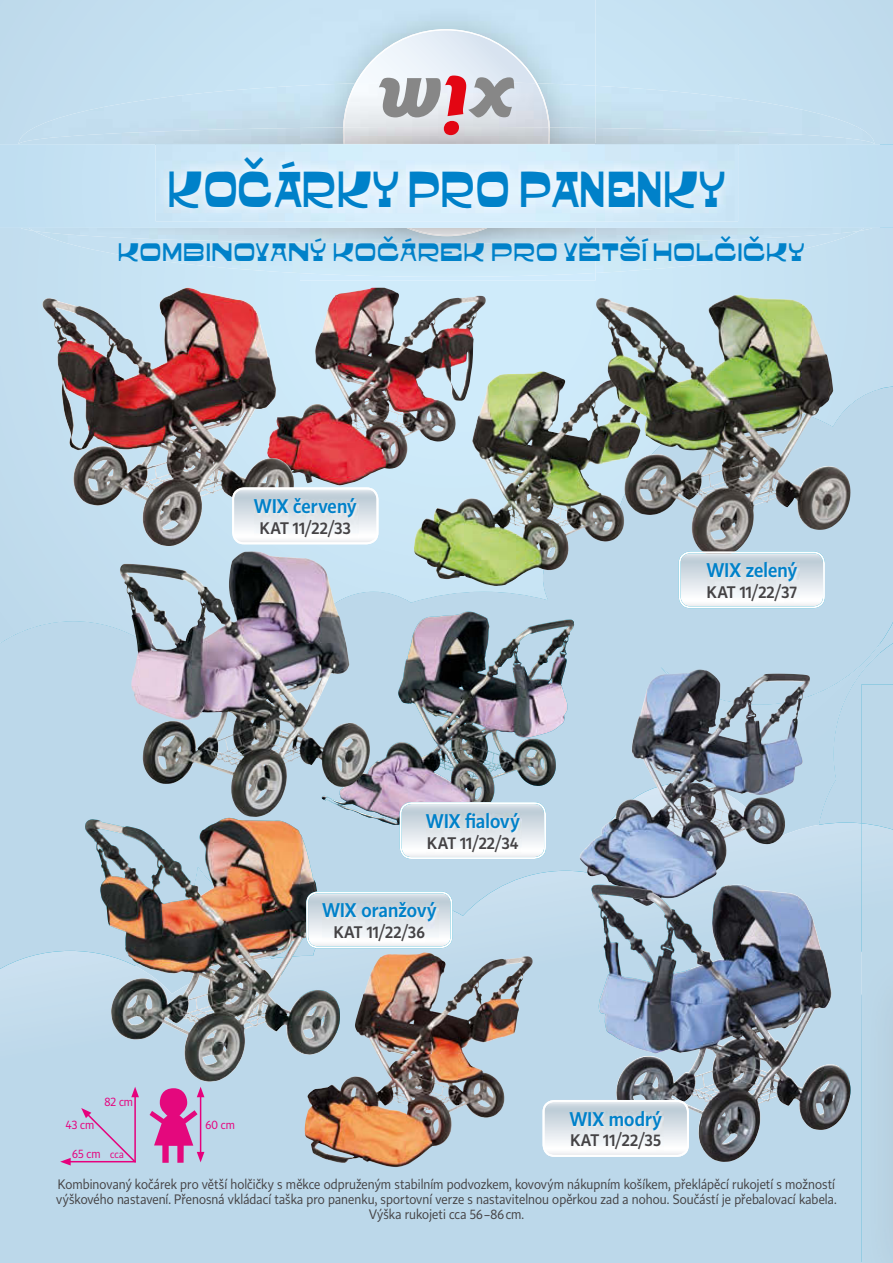
<style>
.page{position:relative;width:893px;height:1263px;background:#fff}
.page>*{position:absolute;margin:0;border:0;box-sizing:border-box;transform-origin:0 0}
.t1{font:45px "Casanova DOT";color:#0081c9}
.t2{font:22.5px "Casanova DOT";letter-spacing:.045em;color:#0081c9}
.t3{font:700 19.5px "CP Light";letter-spacing:.005em;color:#0081c9;scale:.9 1}
.t4{font:700 16.5px "CP Light";letter-spacing:.01em;color:#454345;scale:.9 1}
.t5{font:13.5px/15px "CP";letter-spacing:.005em;color:#454345;text-align:center;scale:.9 1}
.t6{font:12px "CP";letter-spacing:.01em;color:#e6007d;scale:.9 1}
.s1{font-size:10.5px}
</style>
<div class="page">
<svg style="left:0;top:0;width:893px;height:386px;background:#b9c9d2"></svg>
<div style="left:300px;top:0;width:295px;height:281px;background:#c8e3f4"></div>
<div style="left:34px;top:243px;width:825px;height:30px;background:#c8e3f3"></div>
<img style="left:300px;top:243px;width:295px;height:34px">
<img style="left:20px;top:228px;width:853px;height:3px">
<img style="left:29px;top:228px;width:835px;height:15px">
<div style="left:595px;top:86px;width:279px;height:41px;background:#c5e0f1"></div>
<img style="left:550px;top:83px;width:45px;height:44px">
<div style="left:19px;top:86px;width:281px;height:41px;background:#c5e0f1"></div>
<img style="left:300px;top:83px;width:43px;height:44px">
<img style="left:550px;top:127px;width:324px;height:17px">
<img style="left:19px;top:127px;width:324px;height:17px">
<svg style="left:0;top:144px;width:893px;height:84px;background:#c5e2f3"></svg>
<img style="left:0;top:386px;width:893px;height:481px">
<svg style="left:343px;top:29px;width:207px;height:207px;background:#cfd3db"></svg>
<img style="left:345px;top:612px;width:122px;height:174px">
<img style="left:861px;top:834px;width:32px;height:33px">
<img style="left:861px;top:685px;width:32px;height:149px">
<img style="left:156px;top:144px;width:582px;height:77px">
<img style="left:267px;top:288px;width:105px;height:167px">
<img style="left:120px;top:551px;width:129px;height:126px">
<img style="left:418px;top:371px;width:124px;height:159px">
<img style="left:596px;top:295px;width:138px;height:82px">
<img style="left:155px;top:818px;width:71px;height:49px">
<img style="left:580px;top:670px;width:116px;height:197px">
<img style="left:43px;top:288px;width:144px;height:81px">
<svg style="left:232px;top:487px;width:146px;height:57px"></svg>
<img style="left:255px;top:499px;width:103px;height:40px">
<svg style="left:400px;top:802px;width:146px;height:57px"></svg>
<img style="left:426px;top:814px;width:95px;height:39px">
<svg style="left:679px;top:551px;width:146px;height:57px"></svg>
<img style="left:707px;top:563px;width:92px;height:40px">
<img style="left:0;top:867px;width:893px;height:396px">
<h1 class="t1" style="left:168px;top:157px;width:558px">KOČÁRKY PRO PANENKY</h1>
<h2 class="t2" style="left:118px;top:236px;width:688px">KOMBINOVANÝ KOČÁREK PRO VĚTŠÍ HOLČIČKY</h2>
<h3 class="t3" style="left:254px;top:494px;width:116px">WIX červený</h3>
<p class="t4" style="left:260px;top:518px;width:102px">KAT 11/22/33</p>
<h3 class="t3" style="left:706px;top:558px;width:102px">WIX zelený</h3>
<p class="t4" style="left:707px;top:582px;width:102px">KAT 11/22/37</p>
<p class="t6" style="left:104px;top:1094px;width:33px">82 cm</p>
<p class="t6" style="left:66px;top:1117px;width:33px">43 cm</p>
<p class="t6" style="left:72px;top:1147px;width:59px">65 cm <span class="s1">cca</span></p>
<p class="t6" style="left:206px;top:1117px;width:34px">60 cm</p>
<h3 class="t3" style="left:426px;top:809px;width:106px">WIX fialový</h3>
<p class="t4" style="left:427px;top:832px;width:103px">KAT 11/22/34</p>
<h3 class="t3" style="left:322px;top:898px;width:129px">WIX oranžový</h3>
<p class="t4" style="left:334px;top:922px;width:103px">KAT 11/22/36</p>
<h3 class="t3" style="left:569px;top:1107px;width:104px">WIX modrý</h3>
<p class="t4" style="left:570px;top:1130px;width:102px">KAT 11/22/35</p>
<p class="t5" style="left:56px;top:1177px;width:869px">Kombinovaný kočárek pro větší holčičky s měkce odpruženým stabilním podvozkem, kovovým nákupním košíkem, překlápěcí rukojetí s možností výškového nastavení. Přenosná vkládací taška pro panenku, sportovní verze s nastavitelnou opěrkou zad a nohou. Součástí je přebalovací kabela.<br>Výška rukojeti cca 56 –86 cm.</p>
</div>
